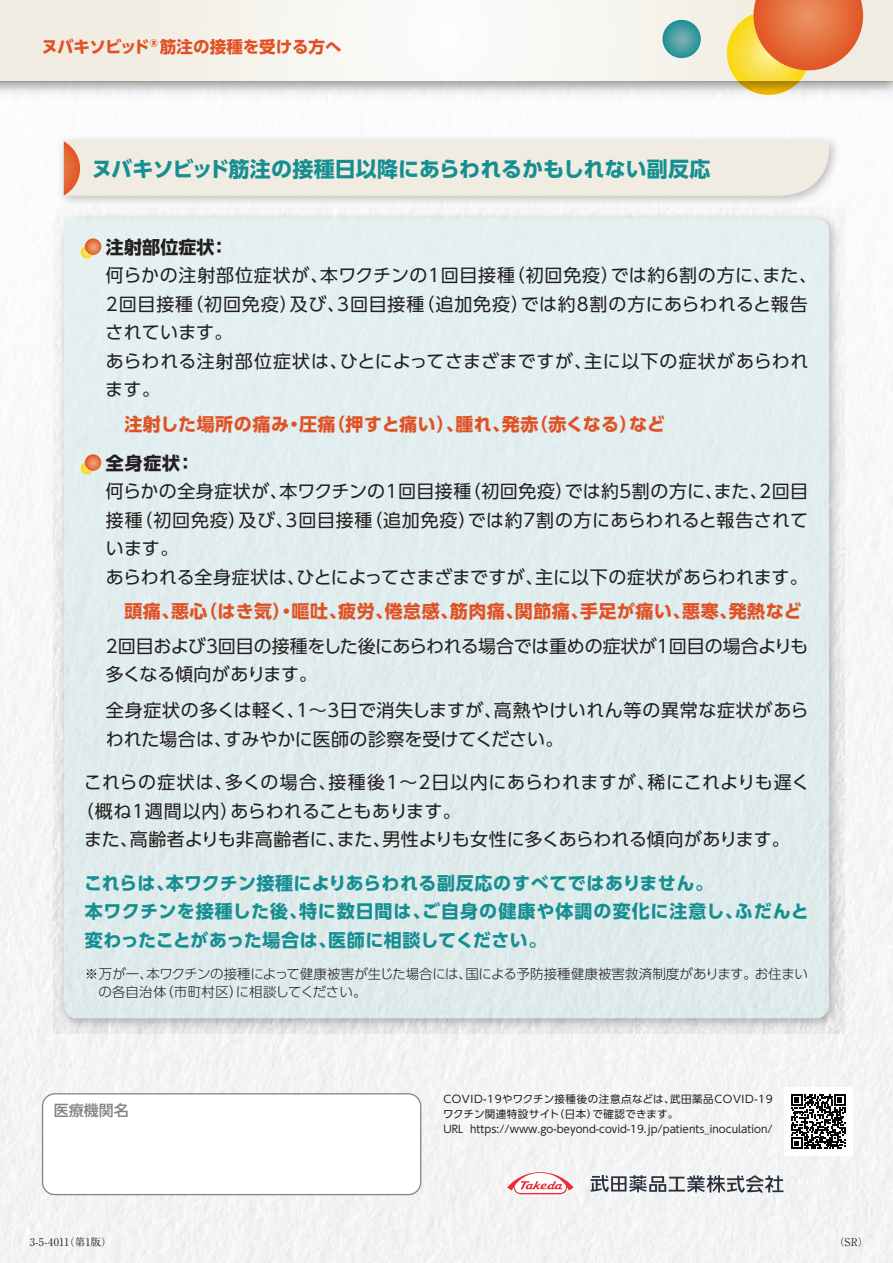
<style>
.page{position:relative;width:893px;height:1263px;background:#f5f5f6}
.page>*{position:absolute;margin:0;border:0;box-sizing:border-box;transform-origin:0 0}
.t1{font:700 21px "UD Shin Go Pro";color:#168f93}
.t2{font:18px/28.5px "UD Shin Go Pro";letter-spacing:.015em;color:#231f20}
.t3{font:18px/28.5px "UD Shin Go Pro";letter-spacing:.04em;color:#231f20}
.t4{font:700 18px/28.5px "UD Shin Go Pro";letter-spacing:.03em;color:#168f93}
.t5{font:700 18px "UD Shin Go Pro";letter-spacing:.03em;color:#e05225}
.t6{font:18px/28.5px "UD Shin Go Pro";letter-spacing:-.015em;color:#231f20}
.t7{font:18px "UD Shin Go Pro";letter-spacing:-.005em;color:#231f20}
.t8{font:700 18px "UD Shin Go Pro";letter-spacing:.005em;color:#231f20}
.t9{font:700 16.5px "UD Shin Go Pro";letter-spacing:-.005em;color:#e05225}
.t10{font:500 15px "UD Shin Go Pro";color:#808285}
.t11{font:300 13.5px/18px "UD Shin Go Pro";color:#231f20}
.t12{font:10.5px/15px "UD Shin Go Pro";letter-spacing:.005em;color:#231f20}
.t13{font:10.5px "Ryumin Pro";letter-spacing:.005em;color:#231f20}
</style>
<div class="page">
<img style="left:0;top:81px;width:892px;height:14px">
<svg style="left:0;top:0;width:892px;height:81px"></svg>
<img style="left:53px;top:214px;width:791px;height:819px">
<div style="left:64px;top:218px;width:765px;height:800px;background:#e1eded;border-radius:13px"></div>
<div style="left:64px;top:141px;width:765px;height:55px;background:#f1ece2"></div>
<svg style="left:81px;top:246px;width:12px;height:13px"></svg>
<svg style="left:85px;top:238px;width:16px;height:17px"></svg>
<svg style="left:81px;top:462px;width:12px;height:12px"></svg>
<svg style="left:85px;top:454px;width:16px;height:17px"></svg>
<div style="left:43px;top:1094px;width:378px;height:100px;background:#fff;border-radius:12px"></div>
<div style="left:42px;top:1093px;width:379px;height:102px;border:1px solid #808285;border-radius:12px"></div>
<svg style="left:591px;top:1175px;width:192px;height:17px"></svg>
<svg style="left:507px;top:1172px;width:67px;height:23px"></svg>
<img style="left:892px;top:0;width:1px;height:90px">
<div style="left:784px;top:1087px;width:68px;height:68px;background:#fff"></div>
<svg style="left:791px;top:1094px;width:55px;height:55px"></svg>
<p class="t9" style="left:41px;top:33px;width:302px">ヌバキソビッド<sup>®</sup> 筋注の接種を受ける方へ</p>
<p class="t1" style="left:91px;top:152px;width:620px">ヌバキソビッド筋注の接種日以降にあらわれるかもしれない副反応</p>
<p class="t8" style="left:106px;top:232px;width:124px">注射部位症状：</p>
<p class="t3" style="left:105px;top:260px;width:713px">何らかの注射部位症状が、本ワクチンの1回目接種（初回免疫）では約6割の方に、また、<br>2回目接種（初回免疫）及び、3回目接種（追加免疫）では約8割の方にあらわれると報告されています。<br>あらわれる注射部位症状は、ひとによってさまざまですが、主に以下の症状があらわれます。</p>
<p class="t5" style="left:106px;top:409px;width:560px">　注射した場所の痛み・圧痛（押すと痛い）、腫れ、発赤（赤くなる）など</p>
<p class="t8" style="left:106px;top:448px;width:90px">全身症状：</p>
<p class="t2" style="left:106px;top:476px;width:704px">何らかの全身症状が、本ワクチンの1回目接種（初回免疫）では約5割の方に、また、2回目接種（初回免疫）及び、3回目接種（追加免疫）では約7割の方にあらわれると報告されています。<br>あらわれる全身症状は、ひとによってさまざまですが、主に以下の症状があらわれます。</p>
<p class="t5" style="left:106px;top:597px;width:697px">　頭痛、悪心（はき気）・嘔吐、疲労、倦怠感、筋肉痛、関節痛、手足が痛い、悪寒、発熱など</p>
<p class="t6" style="left:106px;top:631px;width:704px">2回目および3回目の接種をした後にあらわれる場合では重めの症状が1回目の場合よりも多くなる傾向があります。</p>
<p class="t2" style="left:106px;top:695px;width:704px">全身症状の多くは軽く、1～3日で消失しますが、高熱やけいれん等の異常な症状があらわれた場合は、すみやかに医師の診察を受けてください。</p>
<p class="t3" style="left:84px;top:767px;width:727px">これらの症状は、多くの場合、接種後1～2日以内にあらわれますが、稀にこれよりも遅く</p>
<p class="t2" style="left:76px;top:796px;width:386px">（概ね1週間以内）あらわれることもあります。</p>
<p class="t7" style="left:84px;top:825px;width:707px">また、高齢者よりも非高齢者に、また、男性よりも女性に多くあらわれる傾向があります。</p>
<p class="t4" style="left:84px;top:868px;width:726px">これらは、本ワクチン接種によりあらわれる副反応のすべてではありません。<br>本ワクチンを接種した後、特に数日間は、ご自身の健康や体調の変化に注意し、ふだんと変わったことがあった場合は、医師に相談してください。</p>
<p class="t11" style="left:98px;top:964px;width:711px;text-indent:-13px">※万が一、本ワクチンの接種によって健康被害が生じた場合には、国による予防接種健康被害救済制度があります。お住まいの各自治体（市町村区）に相談してください。</p>
<p class="t10" style="left:54px;top:1098px;width:76px">医療機関名</p>
<p class="t12" style="left:443px;top:1091px;width:331px">COVID-19やワクチン接種後の注意点などは、武田薬品COVID-19ワクチン関連特設サイト（日本）で確認できます。<br>URL https://www.go-beyond-covid-19.jp/patients_inoculation/</p>
<p class="t13" style="left:30px;top:1233px;width:83px">3-5-4011（第1版）</p>
<p class="t13" style="left:834px;top:1233px;width:36px">（SR）</p>
</div>
